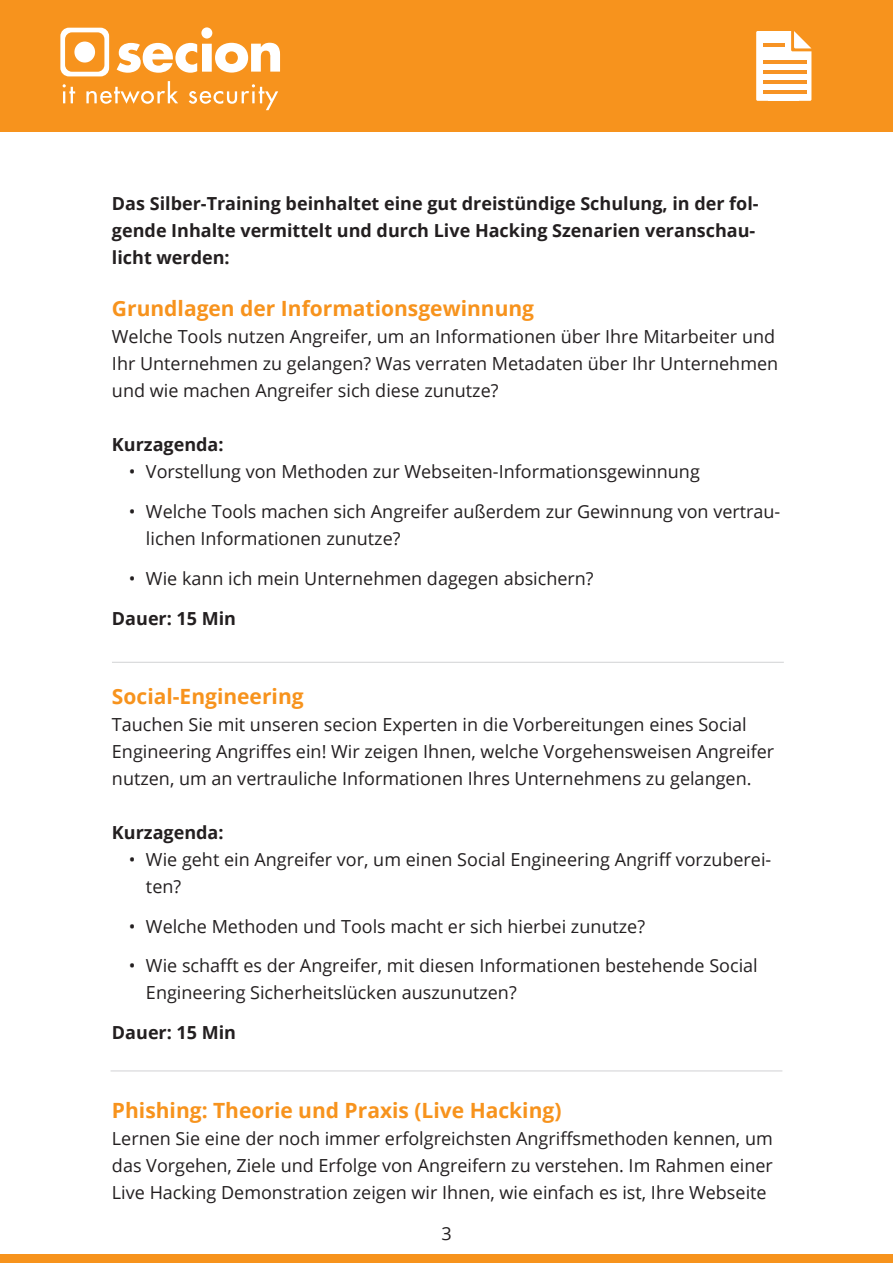
<style>
.page{position:relative;width:893px;height:1263px;background:#fff}
.page>*{position:absolute;margin:0;border:0;box-sizing:border-box;transform-origin:0 0}
.Überschrift_2{font:700 21px "Open Sans";color:#f7931d}
.t1{font:18px/27px "Open Sans";color:#231f20}
.t2{font:700 18px/27px "Open Sans";color:#231f20}
</style>
<div class="page">
<div style="left:0;top:0;width:893px;height:132px;background:#f7931d"></div>
<svg style="left:60px;top:27px;width:220px;height:83px"></svg>
<div style="left:0;top:1254px;width:893px;height:9px;background:#f7931d"></div>
<svg style="left:756px;top:31px;width:55px;height:70px;background:#fef3e6"></svg>
<div style="left:768px;top:89px;width:31px;height:12px;background:#fff"></div>
<hr style="left:763px;top:70px;width:43px;height:4px;background:#f79324">
<hr style="left:763px;top:80px;width:43px;height:4px;background:#f79324">
<hr style="left:763px;top:90px;width:43px;height:4px;background:#f79324">
<hr style="left:763px;top:44px;width:21px;height:3px;background:#f79324">
<hr style="left:763px;top:60px;width:43px;height:4px;background:#f79324">
<hr style="left:112px;top:662px;width:672px;height:1px;background:#d1d2d4">
<hr style="left:111px;top:1070px;width:671px;height:1px;background:#d1d2d4">
<p class="t2" style="left:112px;top:190px;width:648px">Das Silber-Training beinhaltet eine gut dreistündige Schulung, in der fol&shy;gende Inhalte vermittelt und durch Live Hacking Szenarien veranschau&shy;licht werden:</p>
<p class="Überschrift_2" style="left:112px;top:294px;width:424px">Grundlagen der Informationsgewinnung</p>
<p class="t1" style="left:112px;top:323px;width:668px">Welche Tools nutzen Angreifer, um an Informationen über Ihre Mitarbeiter und<br>Ihr Unternehmen zu gelangen? Was verraten Metadaten über Ihr Unternehmen und wie machen Angreifer sich diese zunutze?</p>
<p class="t2" style="left:112px;top:431px;width:113px">Kurzagenda:</p>
<p class="t1" style="left:129px;top:458px;width:572px">• Vorstellung von Methoden zur Webseiten-Informationsgewinnung</p>
<p class="t1" style="left:146px;top:498px;width:636px;text-indent:-17px">• Welche Tools machen sich Angreifer außerdem zur Gewinnung von vertrau&shy;lichen Informationen zunutze?</p>
<p class="t1" style="left:129px;top:564px;width:466px">• Wie kann ich mein Unternehmen dagegen absichern?</p>
<p class="t2" style="left:112px;top:604px;width:126px">Dauer: 15 Min</p>
<p class="Überschrift_2" style="left:112px;top:681px;width:193px">Social-Engineering</p>
<p class="t1" style="left:112px;top:710px;width:664px">Tauchen Sie mit unseren secion Experten in die Vorbereitungen eines Social<br>Engineering Angriffes ein! Wir zeigen Ihnen, welche Vorgehensweisen Angreifer nutzen, um an vertrauliche Informationen Ihres Unternehmens zu gelangen.</p>
<p class="t2" style="left:112px;top:818px;width:113px">Kurzagenda:</p>
<p class="t1" style="left:146px;top:845px;width:627px;text-indent:-17px">• Wie geht ein Angreifer vor, um einen Social Engineering Angriff vorzuberei&shy;ten?</p>
<p class="t1" style="left:129px;top:912px;width:518px">• Welche Methoden und Tools macht er sich hierbei zunutze?</p>
<p class="t1" style="left:146px;top:952px;width:613px;text-indent:-17px">• Wie schafft es der Angreifer, mit diesen Informationen bestehende Social<br>Engineering Sicherheitslücken auszunutzen?</p>
<p class="t2" style="left:112px;top:1019px;width:126px">Dauer: 15 Min</p>
<p class="Überschrift_2" style="left:112px;top:1096px;width:451px">Phishing: Theorie und Praxis (Live Hacking)</p>
<p class="t1" style="left:112px;top:1125px;width:662px;text-align:justify">Lernen Sie eine der noch immer erfolgreichsten Angriffsmethoden kennen, um das Vorgehen, Ziele und Erfolge von Angreifern zu verstehen. Im Rahmen einer Live Hacking Demonstration zeigen wir Ihnen, wie einfach es ist, Ihre Webseite</p>
<p class="t1" style="left:441px;top:1219px;width:12px">3</p>
</div>
